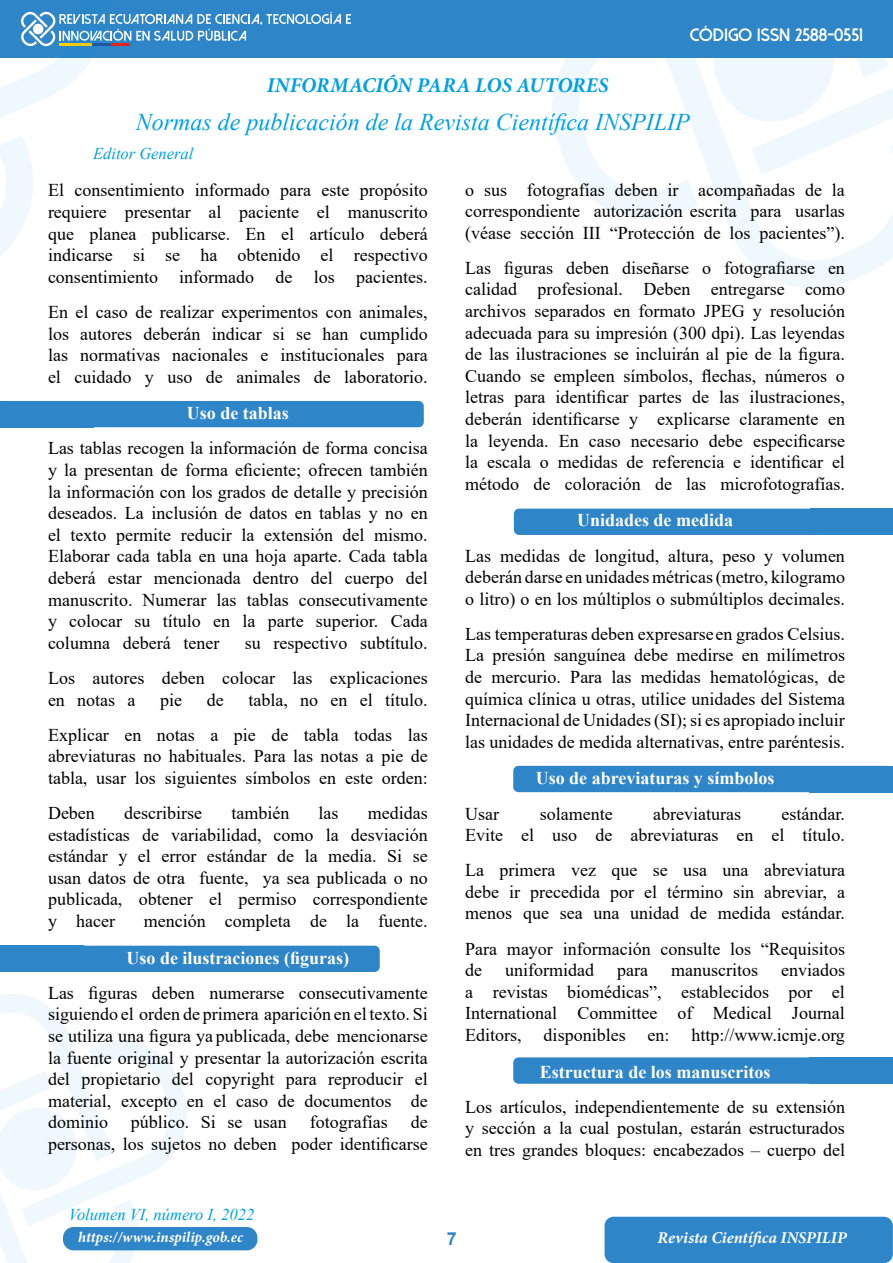
<style>
.page{position:relative;width:893px;height:1263px;background:#fff}
.page>*{position:absolute;margin:0;border:0;box-sizing:border-box;transform-origin:0 0}
.t1{font:italic 24px "Times New Roman";color:#009fe3}
.t2{font:italic 700 21px "Minion Pro";letter-spacing:-.01em;color:#009fe3}
.t3{font:18px/21.6px "Times New Roman";color:#000;text-align:justify}
.t4{font:700 18px "Times New Roman";color:#fff}
.t5{font:800 18px "Dolce Vita";color:#fff}
.t6{font:700 18px "Arial";color:#2e85c7}
.t7{font:italic 16.5px "Times New Roman";color:#009fe3}
.t8{font:italic 700 16.5px "Minion Pro";color:#fff}
.t9{font:italic 700 15px "Minion Pro";color:#fff}
</style>
<div class="page">
<svg style="left:540px;top:57px;width:122px;height:162px"></svg>
<svg style="left:613px;top:57px;width:49px;height:118px"></svg>
<svg style="left:662px;top:57px;width:231px;height:232px"></svg>
<div style="left:0;top:0;width:893px;height:57px;background:#2e85c7"></div>
<svg style="left:0;top:994px;width:195px;height:269px"></svg>
<div style="left:605px;top:1217px;width:288px;height:46px;background:#2e85c7;border-radius:9px"></div>
<div style="left:63px;top:1227px;width:194px;height:23px;background:#2e85c7;border-radius:11px"></div>
<svg style="left:0;top:11px;width:351px;height:245px"></svg>
<hr style="left:0;top:0;width:1px;height:57px;background:#2e85c7">
<div style="left:514px;top:509px;width:379px;height:26px;background:#2e85c7;border-radius:5px"></div>
<div style="left:810px;top:509px;width:83px;height:26px;background:#2e85c7"></div>
<div style="left:513px;top:766px;width:380px;height:26px;background:#2e85c7;border-radius:5px"></div>
<div style="left:810px;top:766px;width:83px;height:26px;background:#2e85c7"></div>
<div style="left:513px;top:1057px;width:380px;height:27px;background:#2e85c7;border-radius:5px"></div>
<div style="left:810px;top:1057px;width:83px;height:27px;background:#2e85c7"></div>
<div style="left:0;top:401px;width:424px;height:26px;background:#2e85c7;border-radius:5px"></div>
<div style="left:0;top:401px;width:93px;height:26px;background:#2e85c7"></div>
<div style="left:0;top:946px;width:380px;height:26px;background:#2e85c7;border-radius:5px"></div>
<div style="left:0;top:946px;width:83px;height:26px;background:#2e85c7"></div>
<p class="t5" style="left:690px;top:26px;width:175px">Código ISSN 2588-0551</p>
<p class="t2" style="left:267px;top:71px;width:343px">INFORMACIÓN PARA LOS AUTORES</p>
<h1 class="t1" style="left:136px;top:106px;width:555px">Normas de publicación de la Revista Científica INSPILIP</h1>
<p class="t7" style="left:93px;top:142px;width:102px">Editor General</p>
<p class="t3" style="left:48px;top:179px;width:381px">El consentimiento informado para este propósito requiere presentar al paciente el manuscrito que planea publicarse. En el artículo deberá indicarse si se ha obtenido el respectivo consentimiento informado de los pacientes.</p>
<p class="t3" style="left:48px;top:300px;width:381px">En el caso de realizar experimentos con animales, los autores deberán indicar si se han cumplido las normativas nacionales e institucionales para el cuidado y uso de animales de laboratorio.</p>
<p class="t4" style="left:187px;top:400px;width:104px">Uso de tablas</p>
<p class="t3" style="left:48px;top:437px;width:381px">Las tablas recogen la información de forma concisa y la presentan de forma eficiente; ofrecen también la información con los grados de detalle y precisión deseados. La inclusión de datos en tablas y no en el texto permite reducir la extensión del mismo.<br>Elaborar cada tabla en una hoja aparte. Cada tabla deberá estar mencionada dentro del cuerpo del manuscrito. Numerar las tablas consecutivamente y colocar su título en la parte superior. Cada columna deberá tener</p>
<p class="t3" style="left:48px;top:625px;width:381px;line-height:35.1px;text-align:right">su respectivo subtítulo.<br>Los autores deben colocar las explicaciones</p>
<p class="t3" style="left:48px;top:688px;width:89px">en notas a</p>
<p class="t3" style="left:160px;top:688px;width:23px">pie</p>
<p class="t3" style="left:207px;top:688px;width:18px">de</p>
<p class="t3" style="left:48px;top:681px;width:381px;line-height:35.1px;text-align:right">tabla, no en el título.<br>Explicar en notas a pie de tabla todas las</p>
<p class="t3" style="left:48px;top:745px;width:381px">abreviaturas no habituales. Para las notas a pie de tabla, usar los siguientes símbolos en este orden:</p>
<p class="t3" style="left:48px;top:801px;width:48px">Deben</p>
<p class="t3" style="left:124px;top:801px;width:79px">describirse</p>
<p class="t3" style="left:231px;top:801px;width:59px">también</p>
<p class="t3" style="left:319px;top:801px;width:21px">las</p>
<p class="t3" style="left:48px;top:801px;width:381px;text-indent:320px">medidas estadísticas de variabilidad, como la desviación estándar y el error estándar de la media. Si se usan datos de otra fuente, ya sea publicada o no publicada, obtener el permiso correspondiente y hacer</p>
<p class="t3" style="left:144px;top:909px;width:285px">mención completa de la fuente.</p>
<p class="t4" style="left:127px;top:944px;width:224px">Uso de ilustraciones (figuras)</p>
<p class="t3" style="left:48px;top:981px;width:381px">Las figuras deben numerarse consecutivamente siguiendo el orden de primera aparición en el texto. Si se utiliza una figura ya publicada, debe mencionarse la fuente original y presentar la autorización escrita del propietario del copyright para reproducir el material, excepto en el caso de documentos de dominio</p>
<p class="t3" style="left:48px;top:1111px;width:381px;text-align:right">de<br>personas, los sujetos no deben poder identificarse</p>
<p class="t3" style="left:131px;top:1111px;width:157px">público. Si se usan</p>
<p class="t3" style="left:310px;top:1111px;width:79px">fotografías</p>
<p class="t7" style="left:69px;top:1203px;width:187px">Volumen VI, número I, 2022</p>
<p class="t9" style="left:78px;top:1227px;width:166px">https://www.inspilip.gob.ec</p>
<p class="t3" style="left:465px;top:178px;width:381px">o sus fotografías deben ir acompañadas de la correspondiente autorización escrita para usarlas (véase sección III “Protección de los pacientes”).</p>
<p class="t3" style="left:465px;top:256px;width:381px">Las figuras deben diseñarse o fotografiarse en calidad profesional. Deben entregarse como archivos separados en formato JPEG y resolución adecuada para su impresión (300 dpi). Las leyendas de las ilustraciones se incluirán al pie de la figura.<br>Cuando se empleen símbolos, flechas, números o letras para identificar partes de las ilustraciones, deberán identificarse y explicarse claramente en la leyenda. En caso necesario debe especificarse la escala o medidas de referencia e identificar el método de coloración de las microfotografías.</p>
<p class="t4" style="left:577px;top:507px;width:158px">Unidades de medida</p>
<p class="t3" style="left:465px;top:544px;width:381px">Las medidas de longitud, altura, peso y volumen deberán darse en unidades métricas (metro, kilogramo o litro) o en los múltiplos o submúltiplos decimales.</p>
<p class="t3" style="left:465px;top:622px;width:381px">Las temperaturas deben expresarse en grados Celsius.<br>La presión sanguínea debe medirse en milímetros de mercurio. Para las medidas hematológicas, de química clínica u otras, utilice unidades del Sistema Internacional de Unidades (SI); si es apropiado incluir las unidades de medida alternativas, entre paréntesis.</p>
<p class="t4" style="left:536px;top:765px;width:240px">Uso de abreviaturas y símbolos</p>
<p class="t3" style="left:465px;top:802px;width:35px">Usar</p>
<p class="t3" style="left:540px;top:802px;width:74px">solamente</p>
<p class="t3" style="left:653px;top:802px;width:89px">abreviaturas</p>
<p class="t3" style="left:465px;top:802px;width:381px;text-align:right">estándar.<br>Evite el uso de abreviaturas en el título.</p>
<p class="t3" style="left:465px;top:859px;width:381px">La primera vez que se usa una abreviatura debe ir precedida por el término sin abreviar, a menos que sea una unidad de medida estándar.</p>
<p class="t3" style="left:465px;top:937px;width:381px">Para mayor información consulte los “Requisitos de</p>
<p class="t3" style="left:465px;top:959px;width:381px;text-indent:316px">enviados a revistas biomédicas”, establecidos por el International Committee of Medical Journal Editors, disponibles en: http://www.icmje.org</p>
<p class="t4" style="left:540px;top:1058px;width:232px">Estructura de los manuscritos</p>
<p class="t3" style="left:465px;top:1095px;width:381px">Los artículos, independientemente de su extensión y sección a la cual postulan, estarán estructurados en tres grandes bloques: encabezados – cuerpo del</p>
<p class="t3" style="left:505px;top:959px;width:90px">uniformidad</p>
<p class="t3" style="left:617px;top:959px;width:32px">para</p>
<p class="t3" style="left:671px;top:959px;width:88px">manuscritos</p>
<p class="t6" style="left:447px;top:1226px;width:12px">7</p>
<p class="t8" style="left:658px;top:1226px;width:191px">Revista Científica INSPILIP</p>
</div>
